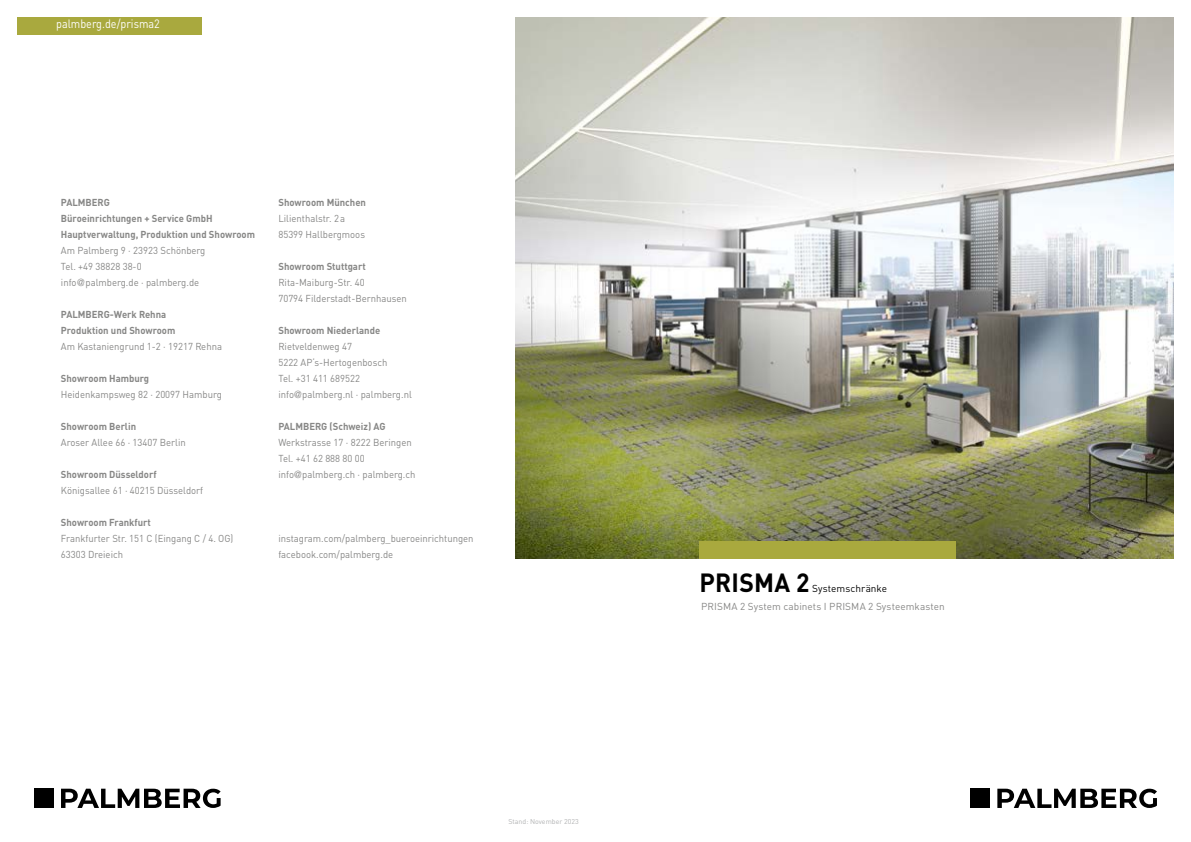
<style>
.page{position:relative;width:1191px;height:842px;background:#fff}
.page>*{position:absolute;margin:0;border:0;box-sizing:border-box;transform-origin:0 0}
.t1{font:700 26px "DINOT";letter-spacing:.01em;color:#000;scale:.95 1}
.t2{font:12px "DINOT";color:#fff;scale:.9 1}
.t3{font:10px/16px "DINOT";color:#878786;scale:.95 1}
.t4{font:700 10px/16px "DINOT";color:#878786;scale:.95 1}
.t5{font:10px "DINOT";color:#878786}
.t6{font:10px "DINOT";letter-spacing:.005em;color:#000}
.t7{font:7px "DINOT";color:#b1b2b3}
.s1{font-family:"Helvetica";font-weight:300}
</style>
<div class="page">
<img style="left:515px;top:17px;width:659px;height:541px">
<div style="left:17px;top:17px;width:185px;height:17px;background:#a9a93e"></div>
<div style="left:699px;top:541px;width:257px;height:17px;background:#a9a93e"></div>
<svg style="left:997px;top:789px;width:160px;height:19px"></svg>
<div style="left:970px;top:789px;width:19px;height:19px;background:#000"></div>
<svg style="left:61px;top:789px;width:160px;height:19px"></svg>
<div style="left:34px;top:789px;width:19px;height:19px;background:#000"></div>
<p class="t2" style="left:56px;top:15px;width:117px">palmberg.de/prisma2</p>
<p class="t4" style="left:278px;top:193px;width:94px">Showroom München</p>
<p class="t3" style="left:278px;top:209px;width:93px">Lilienthalstr. 2a<br>85399 Hallbergmoos</p>
<p class="t4" style="left:278px;top:257px;width:93px">Showroom Stuttgart</p>
<p class="t3" style="left:278px;top:273px;width:137px">Rita-Maiburg-Str. 40<br>70794 Filderstadt-Bernhausen</p>
<p class="t4" style="left:278px;top:321px;width:109px">Showroom Niederlande</p>
<p class="t3" style="left:278px;top:337px;width:142px">Rietveldenweg 47<br>5222 AP‘s-Hertogenbosch<br>Tel. +31 411 689522 info<span class="s1">@</span>palmberg.nl · palmberg.nl</p>
<p class="t4" style="left:278px;top:417px;width:114px">PALMBERG (Schweiz) AG</p>
<p class="t3" style="left:278px;top:433px;width:146px">Werkstrasse 17 · 8222 Beringen<br>Tel. +41 62 888 80 00 info<span class="s1">@</span>palmberg.ch · palmberg.ch</p>
<p class="t4" style="left:61px;top:193px;width:206px">PALMBERG<br>Büroeinrichtungen + Service GmbH<br>Hauptverwaltung, Produktion und Showroom</p>
<p class="t3" style="left:61px;top:241px;width:154px">Am Palmberg 9 · 23923 Schönberg<br>Tel. +49 38828 38-0 info<span class="s1">@</span>palmberg.de · palmberg.de</p>
<p class="t4" style="left:61px;top:305px;width:122px">PALMBERG-Werk Rehna<br>Produktion und Showroom</p>
<p class="t3" style="left:61px;top:337px;width:171px">Am Kastaniengrund 1-2 · 19217 Rehna</p>
<p class="t4" style="left:61px;top:369px;width:94px">Showroom Hamburg</p>
<p class="t3" style="left:61px;top:385px;width:171px">Heidenkampsweg 82 · 20097 Hamburg</p>
<p class="t4" style="left:61px;top:417px;width:81px">Showroom Berlin</p>
<p class="t3" style="left:61px;top:433px;width:133px">Aroser Allee 66 · 13407 Berlin</p>
<p class="t4" style="left:61px;top:465px;width:102px">Showroom Düsseldorf</p>
<p class="t3" style="left:61px;top:481px;width:151px">Königsallee 61 · 40215 Düsseldorf</p>
<p class="t4" style="left:61px;top:513px;width:96px">Showroom Frankfurt</p>
<p class="t3" style="left:61px;top:529px;width:183px">Frankfurter Str. 151 C (Eingang C / 4. OG)<br>63303 Dreieich</p>
<p class="t3" style="left:278px;top:530px;width:207px">instagram.com/palmberg_bueroeinrichtungen facebook.com/palmberg.de</p>
<p class="t7" style="left:508px;top:816px;width:72px">Stand: November 2023</p>
<h1 class="t1" style="left:699px;top:563px;width:117px">PRISMA 2</h1>
<p class="t6" style="left:812px;top:581px;width:76px">Systemschränke</p>
<p class="t5" style="left:701px;top:599px;width:245px">PRISMA 2 System cabinets I PRISMA 2 Systeemkasten</p>
</div>
